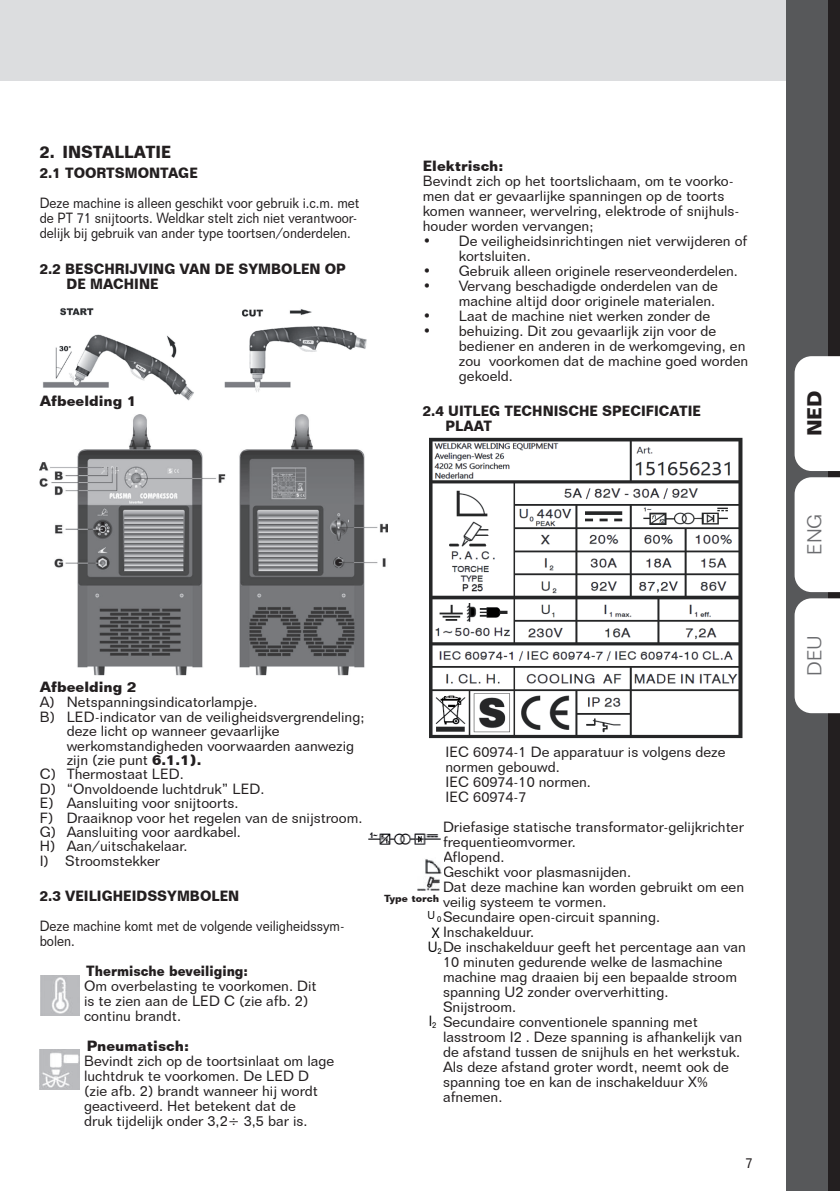
<style>
.page{position:relative;width:840px;height:1191px;background:#fff}
.page>*{position:absolute;margin:0;border:0;box-sizing:border-box;transform-origin:0 0}
.t1{font:300 19.6px "Folio BT";color:#6c6d70}
.t2{font:700 19.6px "Folio BT";color:#231f20}
.t3{font:700 17px "Folio BT";color:#231f20;scale:.9 1}
.t4{font:14.4px/14.4px "Folio BT";color:#231f20}
.t5{font:14.4px/15px "Folio BT";color:#231f20;scale:.9 1}
.t6{font:700 14.4px/15px "Folio BT";color:#231f20;scale:.9 1}
.t7{font:700 14.4px "Folio BT";color:#231f20}
.t8{font:11.2px "Folio BT";color:#000;scale:.9 1}
.t9{font:700 10px "Folio BT";color:#231f20}
.s1{font-weight:700}
.s2{color:#000}
</style>
<div class="page">
<div style="left:0;top:0;width:839px;height:80px;background:#dcdddf"></div>
<div style="left:785px;top:0;width:48px;height:1191px;background:#57585a"></div>
<div style="left:828px;top:0;width:11px;height:1191px;background:#231f20"></div>
<div style="left:794px;top:356px;width:45px;height:115px;background:#fff"></div>
<div style="left:794px;top:477px;width:45px;height:115px;background:#fff"></div>
<div style="left:794px;top:598px;width:45px;height:115px;background:#fff"></div>
<img style="left:40px;top:414px;width:347px;height:262px">
<img style="left:40px;top:975px;width:40px;height:40px">
<img style="left:40px;top:1049px;width:40px;height:40px">
<img style="left:429px;top:437px;width:314px;height:301px">
<img style="left:43px;top:308px;width:324px;height:93px">
<img style="left:368px;top:832px;width:72px;height:12px">
<img style="left:425px;top:859px;width:17px;height:15px">
<img style="left:417px;top:876px;width:22px;height:15px">
<p class="t3" style="left:40px;top:141px;width:147px">2. INSTALLATIE</p>
<p class="t6" style="left:40px;top:165px;width:177px">2.1 TOORTSMONTAGE</p>
<p class="t5" style="left:40px;top:195px;width:356px">Deze machine is alleen geschikt voor gebruik i.c.m. met de PT 71 snijtoorts. Weldkar stelt zich niet verantwoor&shy;delijk bij gebruik van ander type toortsen/onderdelen.</p>
<p class="t6" style="left:67px;top:261px;width:312px;text-indent:-27px">2.2 BESCHRIJVING VAN DE SYMBOLEN OP<br>DE MACHINE</p>
<p class="t7" style="left:40px;top:392px;width:98px">Afbeelding 1</p>
<p class="t7" style="left:422px;top:157px;width:82px">Elektrisch:</p>
<p class="t4" style="left:422px;top:173px;width:318px;line-height:15px">Bevindt zich op het toortslichaam, om te voorko&shy;men dat er gevaarlijke spanningen op de toorts komen wanneer, wervelring, elektrode of snijhuls&shy;houder worden vervangen;</p>
<p class="t4" style="left:458px;top:233px;width:290px;line-height:15px;text-indent:-36px">• De veiligheidsinrichtingen niet verwijderen of kortsluiten.</p>
<p class="t4" style="left:422px;top:263px;width:316px">• Gebruik alleen originele reserveonderdelen.</p>
<p class="t4" style="left:422px;top:278px;width:296px;line-height:15px;text-align:right">• Vervang beschadigde onderdelen van de machine altijd door originele materialen.</p>
<p class="t4" style="left:422px;top:308px;width:289px">• Laat de machine niet werken zonder de</p>
<p class="t4" style="left:458px;top:323px;width:291px;line-height:15px;text-indent:-36px">• behuizing. Dit zou gevaarlijk zijn voor de bediener en anderen in de werkomgeving, en zou voorkomen dat de machine goed worden gekoeld.</p>
<p class="t6" style="left:445px;top:403px;width:285px;text-indent:-23px">2.4 UITLEG TECHNISCHE SPECIFICATIE<br>PLAAT</p>
<p class="t7" style="left:40px;top:678px;width:98px">Afbeelding 2</p>
<p class="t4" style="left:40px;top:695px;width:17px">A)<br>B)</p>
<p class="t4" style="left:67px;top:695px;width:299px">Netspanningsindicatorlampje.<br>LED-indicator van de veiligheidsvergrendeling; deze licht op wanneer gevaarlijke werkomstandigheden voorwaarden aanwezig zijn (zie punt <span class="s1">6.1.1).<br></span>Thermostaat LED.<br>“Onvoldoende luchtdruk” LED.<br>Aansluiting voor snijtoorts.<br>Draaiknop voor het regelen van de snijstroom.<br>Aansluiting voor aardkabel.<br>Aan/uitschakelaar.</p>
<p class="t4" style="left:40px;top:767px;width:122px">C)<br>D)<br>E)<br>F)<br>G)<br>H)<br>I) Stroomstekker</p>
<p class="t6" style="left:40px;top:888px;width:223px">2.3 VEILIGHEIDSSYMBOLEN</p>
<p class="t5" style="left:40px;top:918px;width:340px">Deze machine komt met de volgende veiligheidssym&shy;bolen.</p>
<p class="t6" style="left:86px;top:963px;width:181px">Thermische beveiliging:</p>
<p class="t4" style="left:84px;top:978px;width:234px;line-height:15px">Om overbelasting te voorkomen. Dit is te zien aan de LED C (zie afb. 2) continu brandt.</p>
<p class="t7" style="left:87px;top:1037px;width:104px">Pneumatisch:</p>
<p class="t4" style="left:84px;top:1053px;width:251px;line-height:15px">Bevindt zich op de toortsinlaat om lage luchtdruk te voorkomen. De LED D (zie afb. 2) brandt wanneer hij wordt geactiveerd. Het betekent dat de<br>druk tijdelijk onder 3,2÷ 3,5 bar is.</p>
<p class="t4" style="left:445px;top:743px;width:281px;line-height:15px">IEC 60974-1 De apparatuur is volgens deze normen gebouwd.<br>IEC 60974-10 normen.<br>IEC 60974-7</p>
<p class="t4" style="left:443px;top:819px;width:302px">Driefasige statische transformator-gelijkrichter</p>
<p class="t4" style="left:443px;top:834px;width:134px">frequentieomvormer.</p>
<p class="t4" style="left:443px;top:849px;width:63px">Aflopend.</p>
<p class="t4" style="left:443px;top:864px;width:189px">Geschikt voor plasmasnijden.</p>
<p class="t4" style="left:443px;top:879px;width:302px">Dat deze machine kan worden gebruikt om een</p>
<p class="t4" style="left:443px;top:894px;width:165px">veilig systeem te vormen.</p>
<p class="t4" style="left:443px;top:909px;width:218px">Secundaire open-circuit spanning.</p>
<p class="t4" style="left:431px;top:924px;width:104px"><span class="s2">X</span> Inschakelduur.</p>
<p class="t4" style="left:427px;top:939px;width:319px"><span class="s2">U</span><sub>2</sub> De inschakelduur geeft het percentage aan van</p>
<p class="t4" style="left:443px;top:954px;width:281px">10 minuten gedurende welke de lasmachine</p>
<p class="t4" style="left:443px;top:969px;width:295px">machine mag draaien bij een bepaalde stroom</p>
<p class="t4" style="left:443px;top:984px;width:227px">spanning U2 zonder oververhitting.</p>
<p class="t4" style="left:443px;top:999px;width:75px">Snijstroom.</p>
<p class="t4" style="left:428px;top:1014px;width:270px"><span class="s2">I</span><sub>2</sub> Secundaire conventionele spanning met</p>
<p class="t4" style="left:443px;top:1029px;width:300px">lasstroom I2 . Deze spanning is afhankelijk van</p>
<p class="t4" style="left:443px;top:1044px;width:298px">de afstand tussen de snijhuls en het werkstuk.</p>
<p class="t4" style="left:443px;top:1059px;width:287px">Als deze afstand groter wordt, neemt ook de</p>
<p class="t4" style="left:443px;top:1074px;width:266px">spanning toe en kan de inschakelduur X%</p>
<p class="t4" style="left:443px;top:1089px;width:61px">afnemen.</p>
<p class="t9" style="left:384px;top:892px;width:56px">Type torch</p>
<p class="t8" style="left:427px;top:908px;width:17px">U <sub>0</sub></p>
<p class="t5" style="left:745px;top:1155px;width:10px">7</p>
<h1 class="t2" style="left:802px;top:436px;width:48px;rotate:-90deg">ned</h1>
<h1 class="t1" style="left:802px;top:555px;width:43px;rotate:-90deg">eng</h1>
<h1 class="t1" style="left:802px;top:676px;width:43px;rotate:-90deg">deu</h1>
</div>
